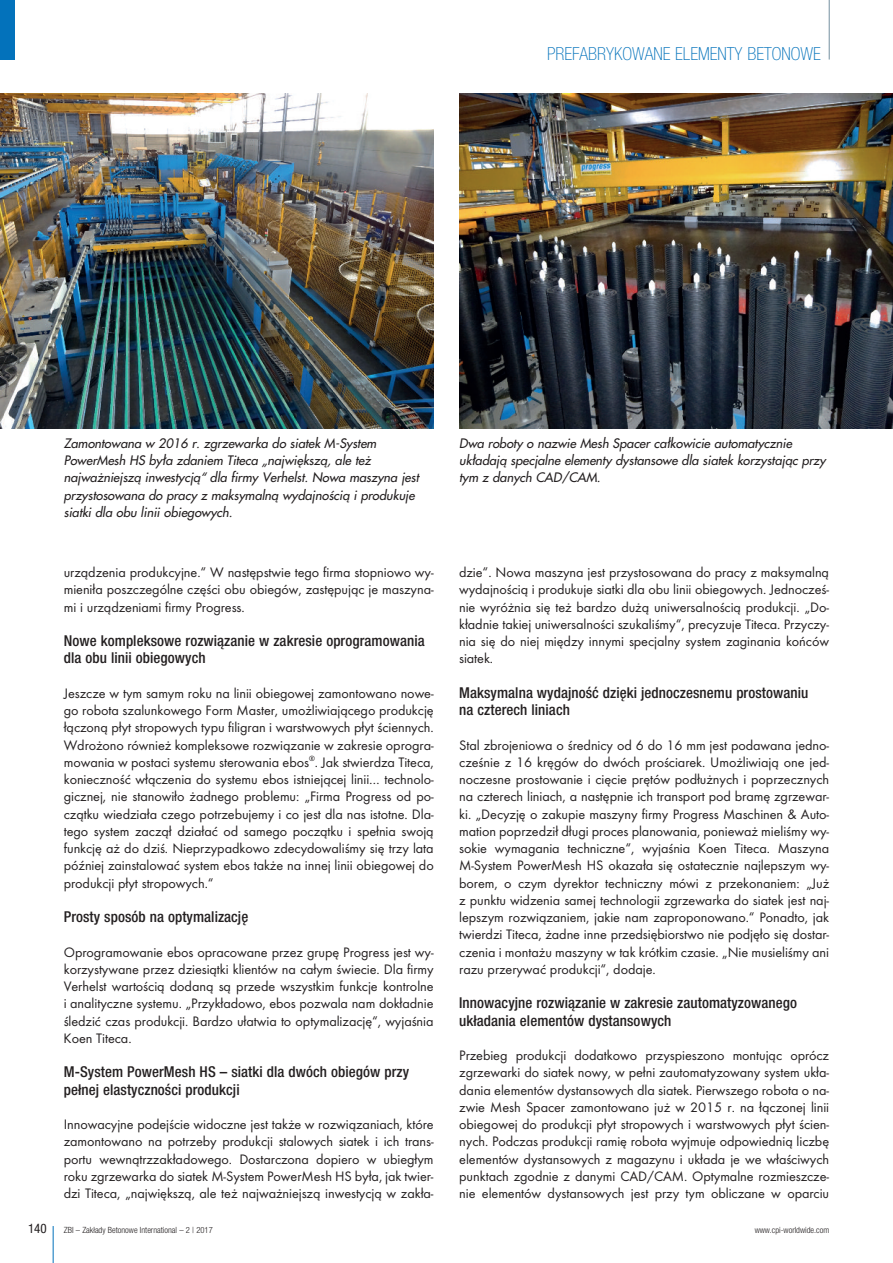
<style>
.page{position:relative;width:893px;height:1263px;background:#fff}
.page>*{position:absolute;margin:0;border:0;box-sizing:border-box;transform-origin:0 0}
.t1{font:18px "Helvetica Neue Thin Cond";color:#0372bb}
.t2{font:15px/17.2px "Helvetica Neue Medium Cond";letter-spacing:.005em;color:#231f20}
.t3{font:14.25px/17.2px "Futura TCE";letter-spacing:-.005em;color:#231f20;text-align:justify}
.t4{font:13.05px "Helvetica Neue Condensed";color:#231f20}
.t5{font:italic 12.75px/17.2px "Futura";color:#231f20}
.t6{font:8.55px "Helvetica Neue Light Cond";color:#231f20}
</style>
<div class="page">
<hr style="left:53px;top:1226px;width:1px;height:37px;background:#0372bb">
<hr style="left:829px;top:0;width:1px;height:60px;background:#73909f">
<div style="left:0;top:0;width:15px;height:60px;background:#0372bb"></div>
<img style="left:0;top:94px;width:434px;height:334px">
<img style="left:459px;top:94px;width:434px;height:334px">
<p class="t1" style="left:547px;top:47px;width:275px">PREFABRYKOWANE ELEMENTY BETONOWE</p>
<p class="t5" style="left:64px;top:436px;width:356px">Zamontowana w 2016 r. zgrzewarka do siatek M-System PowerMesh HS była zdaniem Titeca „największą, ale też najważniejszą inwestycją“ dla firmy Verhelst. Nowa maszyna jest przystosowana do pracy z maksymalną wydajnością i produkuje siatki dla obu linii obiegowych.</p>
<p class="t5" style="left:459px;top:436px;width:368px">Dwa roboty o nazwie Mesh Spacer całkowicie automatycznie układają specjalne elementy dystansowe dla siatek korzystając przy tym z danych CAD/CAM.</p>
<p class="t3" style="left:64px;top:565px;width:371px">urządzenia produkcyjne.“ W następstwie tego firma stopniowo wy&shy;mieniła poszczególne części obu obiegów, zastępując je maszyna&shy;mi i urządzeniami firmy Progress.</p>
<p class="t2" style="left:64px;top:633px;width:362px">Nowe kompleksowe rozwiązanie w zakresie oprogramowania dla obu linii obiegowych</p>
<p class="t3" style="left:64px;top:686px;width:371px">Jeszcze w tym samym roku na linii obiegowej zamontowano nowe&shy;go robota szalunkowego Form Master, umożliwiającego produkcję łączoną płyt stropowych typu filigran i warstwowych płyt ściennych.<br>Wdrożono również kompleksowe rozwiązanie w zakresie oprogra&shy;mowania w postaci systemu sterowania ebos<sup>®</sup>. Jak stwierdza Titeca, konieczność włączenia do systemu ebos istniejącej linii… technolo&shy;gicznej, nie stanowiło żadnego problemu: „Firma Progress od po&shy;czątku wiedziała czego potrzebujemy i co jest dla nas istotne. Dla&shy;tego system zaczął działać od samego początku i spełnia swoją funkcję aż do dziś. Nieprzypadkowo zdecydowaliśmy się trzy lata później zainstalować system ebos także na innej linii obiegowej do produkcji płyt stropowych.“</p>
<p class="t2" style="left:64px;top:909px;width:186px">Prosty sposób na optymalizację</p>
<p class="t3" style="left:64px;top:945px;width:372px">Oprogramowanie ebos opracowane przez grupę Progress jest wy&shy;korzystywane przez dziesiątki klientów na całym świecie. Dla firmy Verhelst wartością dodaną są przede wszystkim funkcje kontrolne i analityczne systemu. „Przykładowo, ebos pozwala nam dokładnie śledzić czas produkcji. Bardzo ułatwia to optymalizację“, wyjaśnia Koen Titeca.</p>
<p class="t2" style="left:64px;top:1065px;width:347px">M-System PowerMesh HS – siatki dla dwóch obiegów przy pełnej elastyczności produkcji</p>
<p class="t3" style="left:64px;top:1117px;width:372px">Innowacyjne podejście widoczne jest także w rozwiązaniach, które zamontowano na potrzeby produkcji stalowych siatek i ich trans&shy;portu wewnątrzzakładowego. Dostarczona dopiero w ubiegłym roku zgrzewarka do siatek M-System PowerMesh HS była, jak twier&shy;dzi Titeca, „największą, ale też najważniejszą inwestycją w zakła-</p>
<p class="t3" style="left:459px;top:565px;width:371px">dzie“. Nowa maszyna jest przystosowana do pracy z maksymalną wydajnością i produkuje siatki dla obu linii obiegowych. Jednocześ&shy;nie wyróżnia się też bardzo dużą uniwersalnością produkcji. „Do&shy;kładnie takiej uniwersalności szukaliśmy“, precyzuje Titeca. Przyczy&shy;nia się do niej między innymi specjalny system zaginania końców siatek.</p>
<p class="t2" style="left:459px;top:685px;width:351px">Maksymalna wydajność dzięki jednoczesnemu prostowaniu na czterech liniach</p>
<p class="t3" style="left:459px;top:738px;width:371px">Stal zbrojeniowa o średnicy od 6 do 16 mm jest podawana jedno&shy;cześnie z 16 kręgów do dwóch prościarek. Umożliwiają one jed&shy;noczesne prostowanie i cięcie prętów podłużnych i poprzecznych na czterech liniach, a następnie ich transport pod bramę zgrzewar&shy;ki. „Decyzję o zakupie maszyny firmy Progress Maschinen &amp; Auto&shy;mation poprzedził długi proces planowania, ponieważ mieliśmy wy&shy;sokie wymagania techniczne“, wyjaśnia Koen Titeca. Maszyna M-System PowerMesh HS okazała się ostatecznie najlepszym wy&shy;borem, o czym dyrektor techniczny mówi z przekonaniem: „Już z punktu widzenia samej technologii zgrzewarka do siatek jest naj&shy;lepszym rozwiązaniem, jakie nam zaproponowano.“ Ponadto, jak twierdzi Titeca, żadne inne przedsiębiorstwo nie podjęło się dostar&shy;czenia i montażu maszyny w tak krótkim czasie. „Nie musieliśmy ani razu przerywać produkcji“, dodaje.</p>
<p class="t2" style="left:459px;top:996px;width:339px">Innowacyjne rozwiązanie w zakresie zautomatyzowanego układania elementów dystansowych</p>
<p class="t3" style="left:459px;top:1048px;width:371px">Przebieg produkcji dodatkowo przyspieszono montując oprócz zgrzewarki do siatek nowy, w pełni zautomatyzowany system ukła&shy;dania elementów dystansowych dla siatek. Pierwszego robota o na&shy;zwie Mesh Spacer zamontowano już w 2015 r. na łączonej linii obiegowej do produkcji płyt stropowych i warstwowych płyt ścien&shy;nych. Podczas produkcji ramię robota wyjmuje odpowiednią liczbę elementów dystansowych z magazynu i układa je we właściwych punktach zgodnie z danymi CAD/CAM. Optymalne rozmieszcze&shy;nie elementów dystansowych jest przy tym obliczane w oparciu</p>
<p class="t4" style="left:28px;top:1223px;width:20px">140</p>
<p class="t6" style="left:64px;top:1226px;width:151px">ZBI – Zakłady Betonowe International – 2 | 2017</p>
<p class="t6" style="left:755px;top:1226px;width:76px">www.cpi-worldwide.com</p>
</div>
